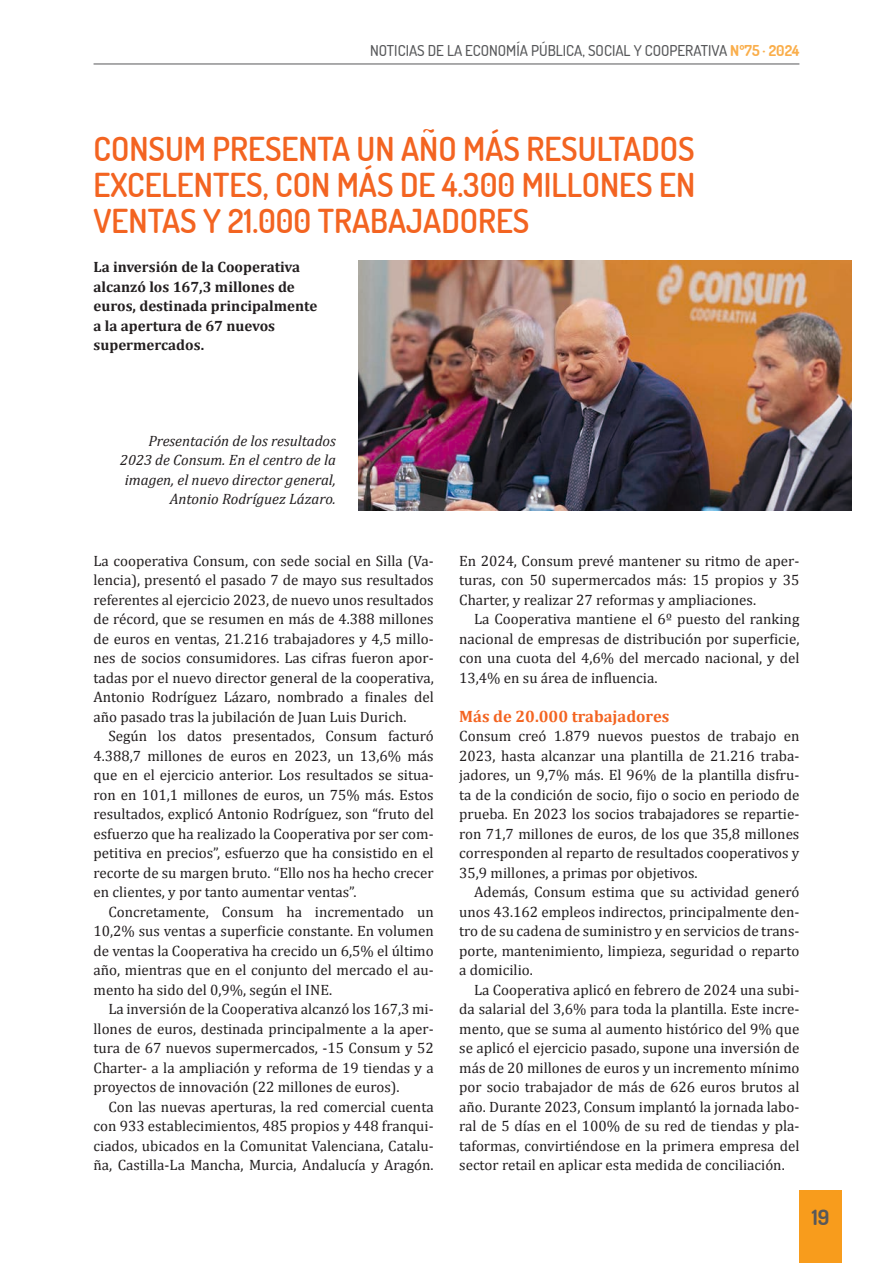
<style>
.page{position:relative;width:893px;height:1263px;background:#fff}
.page>*{position:absolute;margin:0;border:0;box-sizing:border-box;transform-origin:0 0}
.TÍTULO__h1{font:600 33px/36px "Dosis";color:#f36421;text-align:justify}
.t1{font:700 21px "Dosis";color:#57585a}
.t2{font:700 16.5px "Cambria";color:#f36421}
.t3{font:15px/19.5px "Cambria";color:#231f20;text-align:justify}
.t4{font:700 15px/19.5px "Cambria";color:#231f20}
.t5{font:italic 15px/19.5px "Cambria";color:#231f20;text-align:right}
.t6{font:500 15px "Dosis";color:#57585a}
.s1{font-weight:700;color:#faae4b}
</style>
<div class="page">
<hr style="left:94px;top:64px;width:705px;height:1px;background:#57585a">
<div style="left:799px;top:1191px;width:43px;height:72px;background:#f89c1c"></div>
<img style="left:359px;top:261px;width:492px;height:250px">
<p class="t6" style="left:370px;top:40px;width:431px">NOTICIAS DE LA ECONOMÍA PÚBLICA, SOCIAL Y COOPERATIVA <span class="s1">Nº75 · 2024</span></p>
<p class="TÍTULO__h1" style="left:94px;top:130px;width:603px">CONSUM PRESENTA UN AÑO MÁS RESULTADOS EXCELENTES, CON MÁS DE 4.300 MILLONES EN VENTAS Y 21.000 TRABAJADORES</p>
<p class="t4" style="left:94px;top:257px;width:208px">La inversión de la Cooperativa alcanzó los 167,3 millones de</p>
<p class="t4" style="left:94px;top:296px;width:225px">euros, destinada principalmente</p>
<p class="t4" style="left:94px;top:315px;width:183px">a la apertura de 67 nuevos</p>
<p class="t4" style="left:94px;top:335px;width:112px">supermercados.</p>
<p class="t5" style="left:120px;top:430px;width:217px">Presentación de los resultados<br>2023 de Consum. En el centro de la imagen, el nuevo director general,<br>Antonio Rodríguez Lázaro.</p>
<p class="t3" style="left:94px;top:551px;width:342px">La cooperativa Consum, con sede social en Silla (Va&shy;lencia), presentó el pasado 7 de mayo sus resultados referentes al ejercicio 2023, de nuevo unos resultados de récord, que se resumen en más de 4.388 millones de euros en ventas, 21.216 trabajadores y 4,5 millo&shy;nes de socios consumidores. Las cifras fueron apor&shy;tadas por el nuevo director general de la cooperativa, Antonio Rodríguez Lázaro, nombrado a finales del año pasado tras la jubilación de Juan Luis Durich.</p>
<p class="t3" style="left:94px;top:726px;width:342px;text-indent:15px">Según los datos presentados, Consum facturó 4.388,7 millones de euros en 2023, un 13,6% más que en el ejercicio anterior. Los resultados se situa&shy;ron en 101,1 millones de euros, un 75% más. Estos resultados, explicó Antonio Rodríguez, son “fruto del esfuerzo que ha realizado la Cooperativa por ser com&shy;petitiva en precios”, esfuerzo que ha consistido en el recorte de su margen bruto. “Ello nos ha hecho crecer en clientes, y por tanto aumentar ventas”.</p>
<p class="t3" style="left:94px;top:902px;width:342px;text-indent:15px">Concretamente, Consum ha incrementado un 10,2% sus ventas a superficie constante. En volumen de ventas la Cooperativa ha crecido un 6,5% el último año, mientras que en el conjunto del mercado el au&shy;mento ha sido del 0,9%, según el INE.</p>
<p class="t3" style="left:94px;top:999px;width:342px;text-indent:15px">La inversión de la Cooperativa alcanzó los 167,3 mi&shy;llones de euros, destinada principalmente a la aper&shy;tura de 67 nuevos supermercados, -15 Consum y 52<br>Charter- a la ampliación y reforma de 19 tiendas y a proyectos de innovación (22 millones de euros).</p>
<p class="t3" style="left:94px;top:1097px;width:342px;text-indent:15px">Con las nuevas aperturas, la red comercial cuenta con 933 establecimientos, 485 propios y 448 franqui&shy;ciados, ubicados en la Comunitat Valenciana, Catalu&shy;ña, Castilla-La Mancha, Murcia, Andalucía y Aragón.</p>
<p class="t3" style="left:459px;top:551px;width:342px">En 2024, Consum prevé mantener su ritmo de aper&shy;turas, con 50 supermercados más: 15 propios y 35<br>Charter, y realizar 27 reformas y ampliaciones.</p>
<p class="t3" style="left:459px;top:609px;width:342px;text-indent:15px">La Cooperativa mantiene el 6º puesto del ranking nacional de empresas de distribución por superficie, con una cuota del 4,6% del mercado nacional, y del 13,4% en su área de influencia.</p>
<p class="t2" style="left:459px;top:704px;width:212px">Más de 20.000 trabajadores</p>
<p class="t3" style="left:459px;top:726px;width:342px">Consum creó 1.879 nuevos puestos de trabajo en 2023, hasta alcanzar una plantilla de 21.216 traba&shy;jadores, un 9,7% más. El 96% de la plantilla disfru&shy;ta de la condición de socio, fijo o socio en periodo de prueba. En 2023 los socios trabajadores se repartie&shy;ron 71,7 millones de euros, de los que 35,8 millones corresponden al reparto de resultados cooperativos y 35,9 millones, a primas por objetivos.</p>
<p class="t3" style="left:459px;top:882px;width:342px;text-indent:15px">Además, Consum estima que su actividad generó unos 43.162 empleos indirectos, principalmente den&shy;tro de su cadena de suministro y en servicios de trans&shy;porte, mantenimiento, limpieza, seguridad o reparto a domicilio.</p>
<p class="t3" style="left:459px;top:980px;width:342px;text-indent:15px">La Cooperativa aplicó en febrero de 2024 una subi&shy;da salarial del 3,6% para toda la plantilla. Este incre&shy;mento, que se suma al aumento histórico del 9% que se aplicó el ejercicio pasado, supone una inversión de más de 20 millones de euros y un incremento mínimo por socio trabajador de más de 626 euros brutos al año. Durante 2023, Consum implantó la jornada labo&shy;ral de 5 días en el 100% de su red de tiendas y pla&shy;taformas, convirtiéndose en la primera empresa del sector retail en aplicar esta medida de conciliación.</p>
<h2 class="t1" style="left:812px;top:1203px;width:19px">19</h2>
</div>
